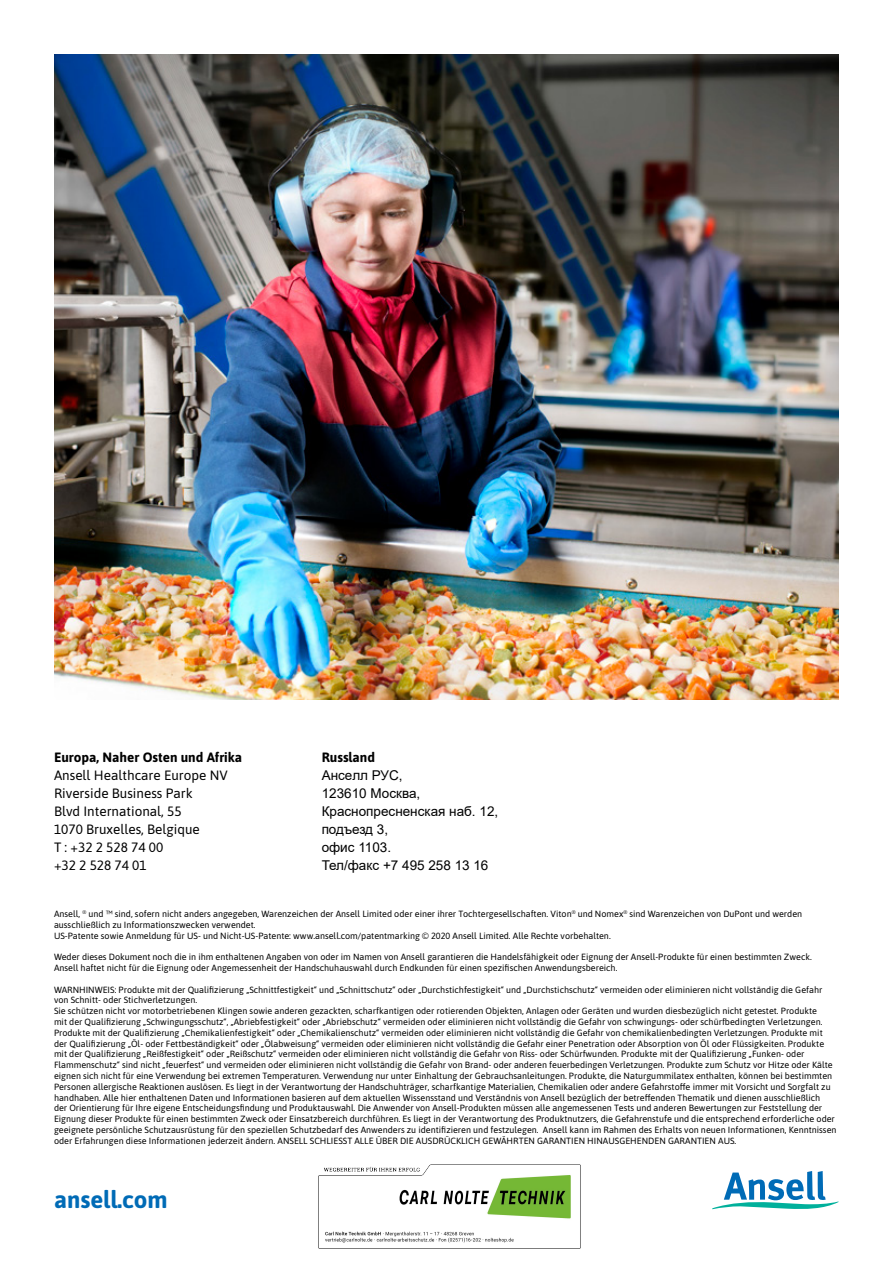
<style>
.page{position:relative;width:893px;height:1263px;background:#fff}
.page>*{position:absolute;margin:0;border:0;box-sizing:border-box;transform-origin:0 0}
.t1{font:700 24px "Asap";color:#006bb6}
.t2{font:13.5px/18px "Asap";color:#000}
.t3{font:13.5px/18px "Arial";color:#000}
.t4{font:700 13.5px "Asap";color:#000}
.t5{font:9px/10.8px "Asap";color:#000}
</style>
<div class="page">
<img style="left:54px;top:54px;width:785px;height:646px">
<svg style="left:712px;top:1171px;width:126px;height:38px"></svg>
<img style="left:318px;top:1164px;width:263px;height:85px">
<h2 class="t4" style="left:54px;top:748px;width:190px">Europa, Naher Osten und Afrika</h2>
<h2 class="t2" style="left:54px;top:766px;width:175px">Ansell Healthcare Europe NV<br>Riverside Business Park<br>Blvd International, 55<br>1070 Bruxelles, Belgique<br>T : +32 2 528 74 00<br>+32 2 528 74 01</h2>
<h2 class="t4" style="left:322px;top:748px;width:55px">Russland</h2>
<h2 class="t3" style="left:322px;top:766px;width:178px">Aнceлл РУС,<br>123610 Москва,<br>Краснопресненская наб. 12, подъезд 3,<br>офис 1103.<br>Тел/факс +7 495 258 13 16</h2>
<p class="t5" style="left:54px;top:908px;width:750px">Ansell, <sup>®</sup> und ™ sind, sofern nicht anders angegeben, Warenzeichen der Ansell Limited oder einer ihrer Tochtergesellschaften. Viton<sup>®</sup> und Nomex<sup>®</sup> sind Warenzeichen von DuPont und werden ausschließlich zu Informationszwecken verwendet.<br>US-Patente sowie Anmeldung für US- und Nicht-US-Patente: www.ansell.com/patentmarking © 2020 Ansell Limited. Alle Rechte vorbehalten.</p>
<p class="t5" style="left:54px;top:951px;width:759px">Weder dieses Dokument noch die in ihm enthaltenen Angaben von oder im Namen von Ansell garantieren die Handelsfähigkeit oder Eignung der Ansell-Produkte für einen bestimmten Zweck.<br>Ansell haftet nicht für die Eignung oder Angemessenheit der Handschuhauswahl durch Endkunden für einen spezifischen Anwendungsbereich.</p>
<p class="t5" style="left:54px;top:983px;width:784px">WARNHINWEIS: Produkte mit der Qualifizierung „Schnittfestigkeit“ und „Schnittschutz“ oder „Durchstichfestigkeit“ und „Durchstichschutz“ vermeiden oder eliminieren nicht vollständig die Gefahr von Schnitt- oder Stichverletzungen.<br>Sie schützen nicht vor motorbetriebenen Klingen sowie anderen gezackten, scharfkantigen oder rotierenden Objekten, Anlagen oder Geräten und wurden diesbezüglich nicht getestet. Produkte<br>mit der Qualifizierung „Schwingungsschutz“, „Abriebfestigkeit“ oder „Abriebschutz“ vermeiden oder eliminieren nicht vollständig die Gefahr von schwingungs- oder schürfbedingten Verletzungen.<br>Produkte mit der Qualifizierung „Chemikalienfestigkeit“ oder „Chemikalienschutz“ vermeiden oder eliminieren nicht vollständig die Gefahr von chemikalienbedingten Verletzungen. Produkte mit der Qualifizierung „Öl- oder Fettbeständigkeit“ oder „Ölabweisung“ vermeiden oder eliminieren nicht vollständig die Gefahr einer Penetration oder Absorption von Öl oder Flüssigkeiten. Produkte mit der Qualifizierung „Reißfestigkeit“ oder „Reißschutz“ vermeiden oder eliminieren nicht vollständig die Gefahr von Riss- oder Schürfwunden. Produkte mit der Qualifizierung „Funken- oder Flammenschutz“ sind nicht „feuerfest“ und vermeiden oder eliminieren nicht vollständig die Gefahr von Brand- oder anderen feuerbedingen Verletzungen. Produkte zum Schutz vor Hitze oder Kälte eignen sich nicht für eine Verwendung bei extremen Temperaturen. Verwendung nur unter Einhaltung der Gebrauchsanleitungen. Produkte, die Naturgummilatex enthalten, können bei bestimmten Personen allergische Reaktionen auslösen. Es liegt in der Verantwortung der Handschuhträger, scharfkantige Materialien, Chemikalien oder andere Gefahrstoffe immer mit Vorsicht und Sorgfalt zu handhaben. Alle hier enthaltenen Daten und Informationen basieren auf dem aktuellen Wissensstand und Verständnis von Ansell bezüglich der betreffenden Thematik und dienen ausschließlich<br>der Orientierung für Ihre eigene Entscheidungsfindung und Produktauswahl. Die Anwender von Ansell-Produkten müssen alle angemessenen Tests und anderen Bewertungen zur Feststellung der Eignung dieser Produkte für einen bestimmten Zweck oder Einsatzbereich durchführen. Es liegt in der Verantwortung des Produktnutzers, die Gefahrenstufe und die entsprechend erforderliche oder geeignete persönliche Schutzausrüstung für den speziellen Schutzbedarf des Anwenders zu identifizieren und festzulegen. Ansell kann im Rahmen des Erhalts von neuen Informationen, Kenntnissen oder Erfahrungen diese Informationen jederzeit ändern. ANSELL SCHLIESST ALLE ÜBER DIE AUSDRÜCKLICH GEWÄHRTEN GARANTIEN HINAUSGEHENDEN GARANTIEN AUS.</p>
<h1 class="t1" style="left:54px;top:1182px;width:115px">ansell.com</h1>
</div>
